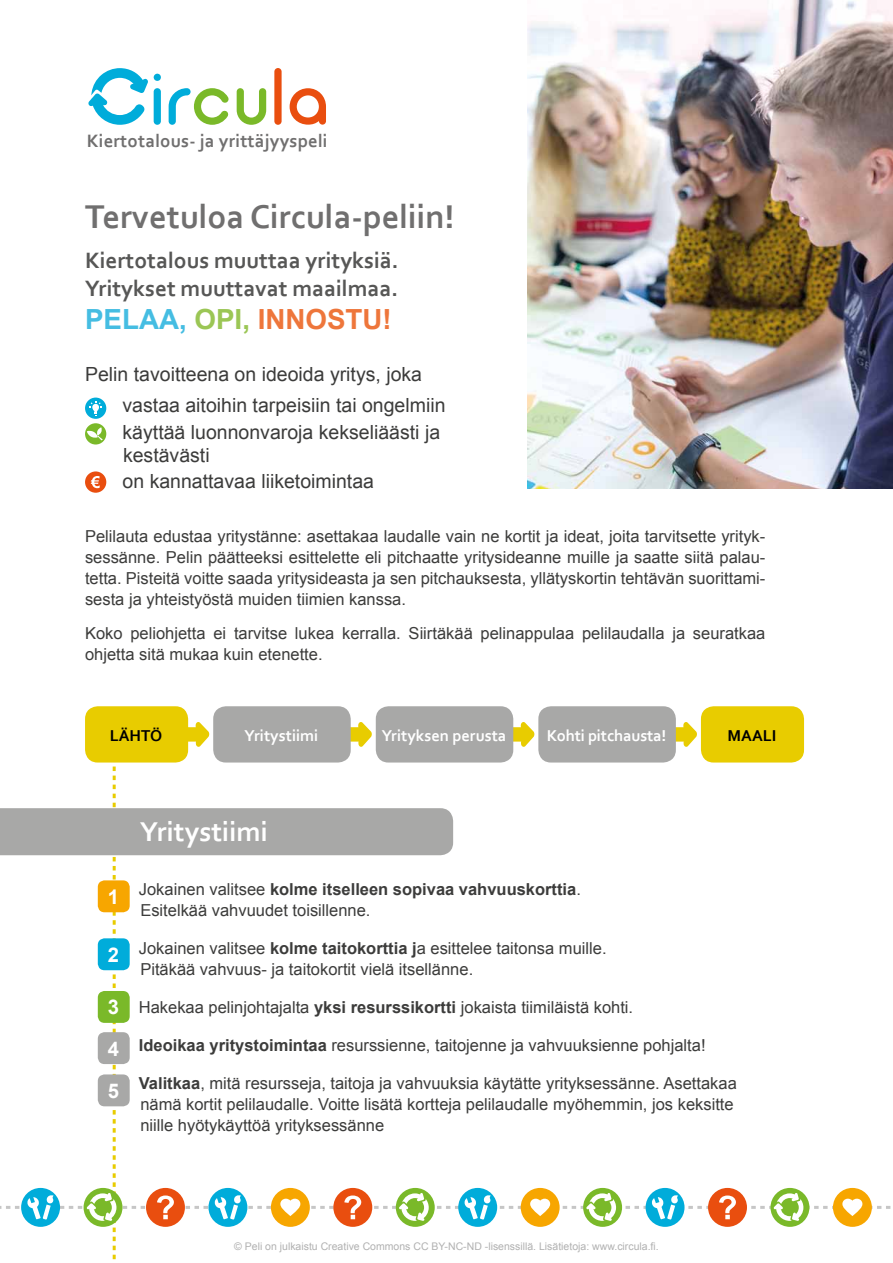
<style>
.page{position:relative;width:893px;height:1263px;background:#fff}
.page>*{position:absolute;margin:0;border:0;box-sizing:border-box;transform-origin:0 0}
.t1{font:700 34.5px "Corbel";color:#706f6f}
.t2{font:700 28.5px "Corbel";color:#fff}
.t3{font:700 27.75px "Arial";color:#ee763b}
.t4{font:700 23.25px/27.9px "Corbel";color:#575756}
.t5{font:19.5px/31px "Arial";color:#3c3c3b}
.t6{font:700 18.75px "Corbel";letter-spacing:.01em;color:#706f6f}
.t7{font:16.5px/21px "Arial";color:#3c3c3b}
.t8{font:700 16.5px "Corbel";color:#fff}
.t9{font:700 16.5px "Corbel";color:#000}
.t10{font:10.5px "Arial";color:#b1b1b1}
.s1{color:#45bde2}
.s2{color:#9bc655}
.s3{font-weight:700;font-size:20.25px;color:#fff}
.s4{font-weight:700}
</style>
<div class="page">
<div style="left:213px;top:706px;width:138px;height:56px;background:#a8a8a7;border-radius:13px"></div>
<div style="left:376px;top:706px;width:137px;height:56px;background:#a8a8a7;border-radius:13px"></div>
<div style="left:538px;top:706px;width:138px;height:56px;background:#a8a8a7;border-radius:13px"></div>
<div style="left:701px;top:706px;width:103px;height:56px;background:#e8cc00;border-radius:13px"></div>
<div style="left:85px;top:706px;width:103px;height:56px;background:#e8cc00;border-radius:13px"></div>
<svg style="left:0;top:722px;width:891px;height:538px"></svg>
<svg style="left:154px;top:74px;width:7px;height:51px"></svg>
<svg style="left:169px;top:88px;width:60px;height:37px"></svg>
<svg style="left:237px;top:88px;width:29px;height:37px"></svg>
<div style="left:274px;top:68px;width:8px;height:57px;background:#e94e0f;border-radius:4px"></div>
<svg style="left:290px;top:88px;width:36px;height:37px"></svg>
<svg style="left:88px;top:68px;width:60px;height:57px"></svg>
<img style="left:527px;top:0;width:366px;height:488px">
<div style="left:85px;top:398px;width:21px;height:21px;background:#00acda;border-radius:50%"></div>
<svg style="left:89px;top:401px;width:13px;height:15px"></svg>
<div style="left:85px;top:423px;width:21px;height:21px;background:#7ab929;border-radius:50%"></div>
<svg style="left:87px;top:427px;width:16px;height:13px"></svg>
<div style="left:85px;top:471px;width:21px;height:22px;background:#e94e0f;border-radius:50%"></div>
<svg style="left:91px;top:476px;width:9px;height:12px"></svg>
<p class="t6" style="left:87px;top:129px;width:242px">Kiertotalous- ja yrittäjyyspeli</p>
<h1 class="t1" style="left:85px;top:195px;width:371px">Tervetuloa Circula-peliin!</h1>
<h3 class="t4" style="left:85px;top:246px;width:315px">Kiertotalous muuttaa yrityksiä.<br>Yritykset muuttavat maailmaa.</h3>
<h3 class="t3" style="left:85px;top:301px;width:308px"><span class="s1">Pelaa,</span> <span class="s2">opi,</span> innostu!</h3>
<p class="t5" style="left:123px;top:359px;width:324px;text-indent:-38px">Pelin tavoitteena on ideoida yritys, joka vastaa aitoihin tarpeisiin tai ongelmiin</p>
<p class="t5" style="left:123px;top:421px;width:319px;line-height:22.5px">käyttää luonnonvaroja kekseliäästi ja kestävästi</p>
<p class="t5" style="left:123px;top:466px;width:253px">on kannattavaa liiketoimintaa</p>
<p class="t7" style="left:85px;top:526px;width:682px;text-align:justify">Pelilauta edustaa yritystänne: asettakaa laudalle vain ne kortit ja ideat, joita tarvitsette yrityk&shy;sessänne. Pelin päätteeksi esittelette eli pitchaatte yritysideanne muille ja saatte siitä palau&shy;tetta. Pisteitä voitte saada yritysideasta ja sen pitchauksesta, yllätyskortin tehtävän suorittami&shy;sesta ja yhteistyöstä muiden tiimien kanssa.</p>
<p class="t7" style="left:85px;top:622px;width:682px">Koko peliohjetta ei tarvitse lukea kerralla. Siirtäkää pelinappulaa pelilaudalla ja seuratkaa ohjetta sitä mukaa kuin etenette.</p>
<p class="t9" style="left:110px;top:725px;width:54px">LÄHTÖ</p>
<p class="t8" style="left:245px;top:725px;width:75px">Yritystiimi</p>
<p class="t8" style="left:382px;top:725px;width:126px">Yrityksen perusta</p>
<p class="t8" style="left:547px;top:725px;width:121px">Kohti pitchausta!</p>
<p class="t9" style="left:728px;top:725px;width:50px">MAALI</p>
<h2 class="t2" style="left:140px;top:813px;width:129px">Yritystiimi</h2>
<p class="t7" style="left:140px;top:879px;width:442px;text-indent:-32px"><span class="s3">1</span> Jokainen valitsee <span class="s4">kolme itselleen sopivaa vahvuuskorttia</span>.<br>Esitelkää vahvuudet toisillenne.</p>
<p class="t7" style="left:140px;top:938px;width:468px;text-indent:-32px"><span class="s3">2</span> Jokainen valitsee <span class="s4">kolme taitokorttia j</span>a esittelee taitonsa muille.<br>Pitäkää vahvuus- ja taitokortit vielä itsellänne.</p>
<p class="t7" style="left:108px;top:997px;width:527px"><span class="s3">3</span> Hakekaa pelinjohtajalta <span class="s4">yksi resurssikortti</span> jokaista tiimiläistä kohti.</p>
<p class="t7" style="left:108px;top:1035px;width:599px"><span class="s3">4</span> <span class="s4">Ideoikaa yritystoimintaa</span> resurssienne, taitojenne ja vahvuuksienne pohjalta!</p>
<p class="t7" style="left:140px;top:1073px;width:598px;text-indent:-32px"><span class="s3">5</span> <span class="s4">Valitkaa</span>, mitä resursseja, taitoja ja vahvuuksia käytätte yrityksessänne. Asettakaa nämä kortit pelilaudalle. Voitte lisätä kortteja pelilaudalle myöhemmin, jos keksitte niille hyötykäyttöä yrityksessänne</p>
<p class="t10" style="left:234px;top:1240px;width:426px">© Peli on julkaistu Creative Commons CC BY-NC-ND -lisenssillä. Lisätietoja: www.circula.fi.</p>
</div>
